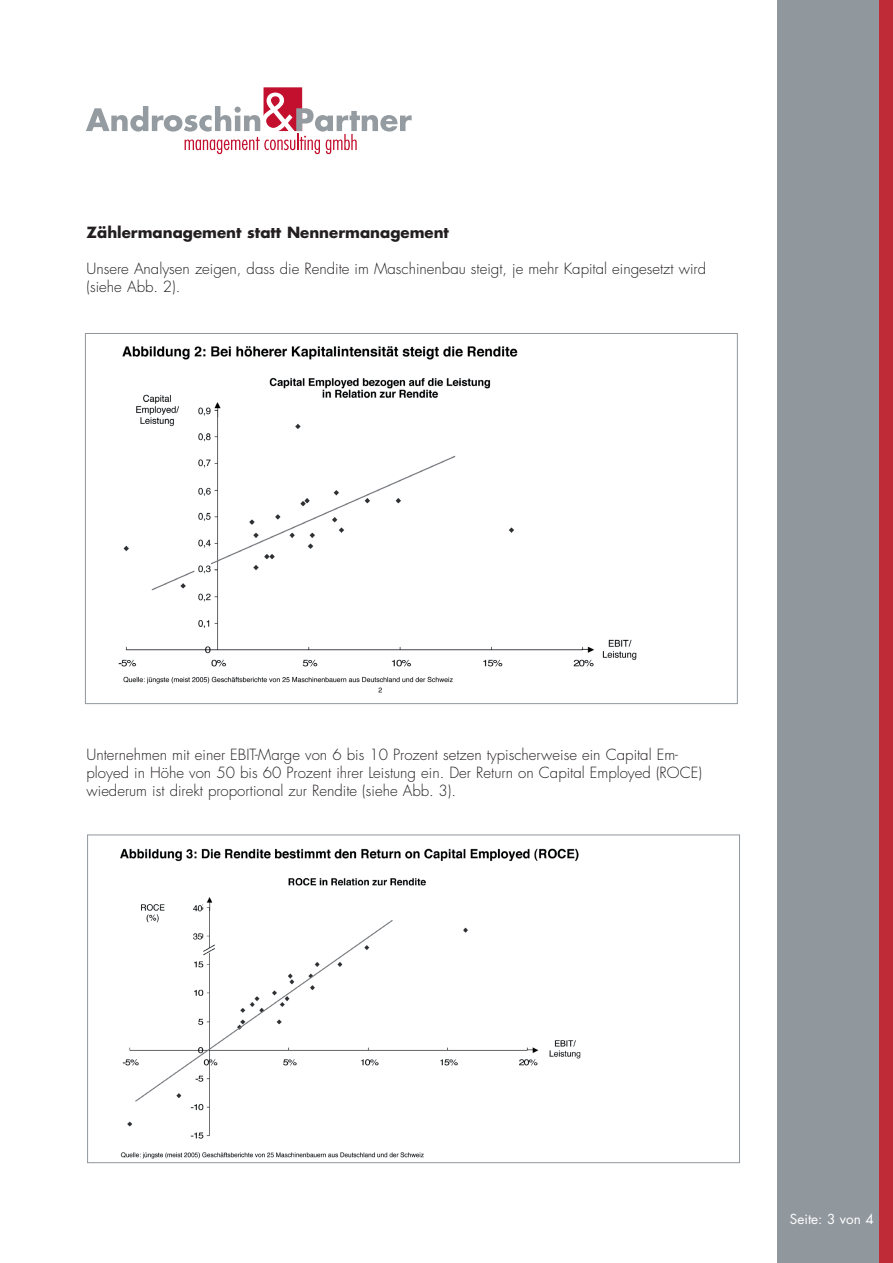
<style>
.page{position:relative;width:893px;height:1263px;background:#fff}
.page>*{position:absolute;margin:0;border:0;box-sizing:border-box;transform-origin:0 0}
.t1{font:300 15px/18px "Futura";color:#231f20}
.t2{font:700 15px "Futura";color:#231f20}
.t3{font:13.5px "Futura";color:#fff}
</style>
<div class="page">
<svg style="left:86px;top:87px;width:326px;height:67px"></svg>
<div style="left:778px;top:0;width:102px;height:1263px;background:#90979d"></div>
<div style="left:880px;top:0;width:13px;height:1263px;background:#bf2b37"></div>
<img style="left:120px;top:848px;width:461px;height:311px">
<img style="left:118px;top:346px;width:519px;height:347px">
<p class="t2" style="left:87px;top:222px;width:364px">Zählermanagement statt Nennermanagement</p>
<p class="t1" style="left:87px;top:259px;width:621px">Unsere Analysen zeigen, dass die Rendite im Maschinenbau steigt, je mehr Kapital eingesetzt wird (siehe Abb. 2).</p>
<p class="t1" style="left:87px;top:745px;width:617px">Unternehmen mit einer EBIT-Marge von 6 bis 10 Prozent setzen typischerweise ein Capital Em&shy;ployed in Höhe von 50 bis 60 Prozent ihrer Leistung ein. Der Return on Capital Employed (ROCE) wiederum ist direkt proportional zur Rendite (siehe Abb. 3).</p>
<p class="t3" style="left:790px;top:1210px;width:85px">Seite: 3 von 4</p>
</div>
